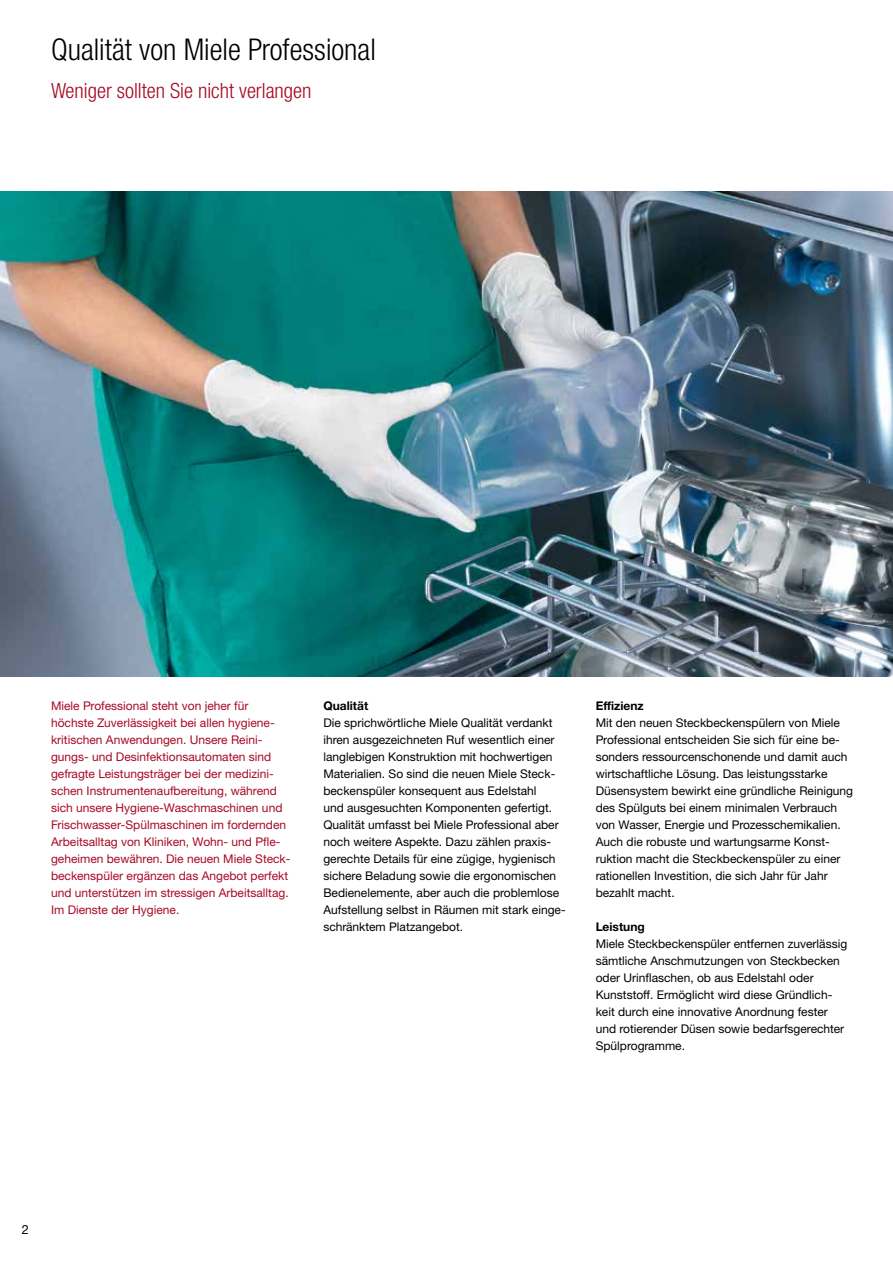
<style>
.page{position:relative;width:893px;height:1263px;background:#fff}
.page>*{position:absolute;margin:0;border:0;box-sizing:border-box;transform-origin:0 0}
.t1{font:300 condensed 30px "Helvetica Neue LTW1 G";color:#000}
.t2{font:300 condensed 21px "Helvetica Neue LTW1 G";color:#a70925}
.t3{font:12.75px "Helvetica Neue LTW1 G";color:#000}
.t4{font:12px/17px "Helvetica Neue LTW1 G";color:#000}
.t5{font:12px/17px "Helvetica Neue LTW1 G";color:#a70925}
.t6{font:700 12px "Helvetica Neue LTW1 G";color:#000}
</style>
<div class="page">
<img style="left:0;top:191px;width:893px;height:485px">
<h1 class="t1" style="left:51px;top:32px;width:326px">Qualität von Miele Professional</h1>
<h2 class="t2" style="left:51px;top:78px;width:262px">Weniger sollten Sie nicht verlangen</h2>
<p class="t5" style="left:51px;top:697px;width:241px">Miele Professional steht von jeher für höchste Zuverlässigkeit bei allen hygiene&shy;kritischen Anwendungen. Unsere Reini&shy;gungs- und Desinfektionsautomaten sind gefragte Leistungsträger bei der medizini&shy;schen Instrumentenaufbereitung, während sich unsere Hygiene-Waschmaschinen und Frischwasser-Spülmaschinen im fordernden Arbeitsalltag von Kliniken, Wohn- und Pfle&shy;geheimen bewähren. Die neuen Miele Steck&shy;beckenspüler ergänzen das Angebot perfekt und unterstützen im stressigen Arbeitsalltag.<br>Im Dienste der Hygiene.</p>
<p class="t6" style="left:323px;top:698px;width:46px">Qualität</p>
<p class="t4" style="left:323px;top:714px;width:244px">Die sprichwörtliche Miele Qualität verdankt ihren ausgezeichneten Ruf wesentlich einer langlebigen Konstruktion mit hochwertigen Materialien. So sind die neuen Miele Steck&shy;beckenspüler konsequent aus Edelstahl<br>und ausgesuchten Komponenten gefertigt.<br>Qualität umfasst bei Miele Professional aber noch weitere Aspekte. Dazu zählen praxis&shy;gerechte Details für eine zügige, hygienisch sichere Beladung sowie die ergonomischen Bedienelemente, aber auch die problemlose Aufstellung selbst in Räumen mit stark einge&shy;schränktem Platzangebot.</p>
<p class="t6" style="left:596px;top:698px;width:50px">Effizienz</p>
<p class="t4" style="left:596px;top:714px;width:259px">Mit den neuen Steckbeckenspülern von Miele Professional entscheiden Sie sich für eine be&shy;sonders ressourcenschonende und damit auch wirtschaftliche Lösung. Das leistungsstarke Düsensystem bewirkt eine gründliche Reinigung des Spülguts bei einem minimalen Verbrauch von Wasser, Energie und Prozesschemikalien.<br>Auch die robuste und wartungsarme Konst&shy;ruktion macht die Steckbeckenspüler zu einer rationellen Investition, die sich Jahr für Jahr bezahlt macht.</p>
<p class="t6" style="left:596px;top:919px;width:51px">Leistung</p>
<p class="t4" style="left:596px;top:935px;width:253px">Miele Steckbeckenspüler entfernen zuverlässig sämtliche Anschmutzungen von Steckbecken oder Urinflaschen, ob aus Edelstahl oder Kunststoff. Ermöglicht wird diese Gründlich&shy;keit durch eine innovative Anordnung fester und rotierender Düsen sowie bedarfsgerechter Spülprogramme.</p>
<p class="t3" style="left:22px;top:1221px;width:9px">2</p>
</div>
